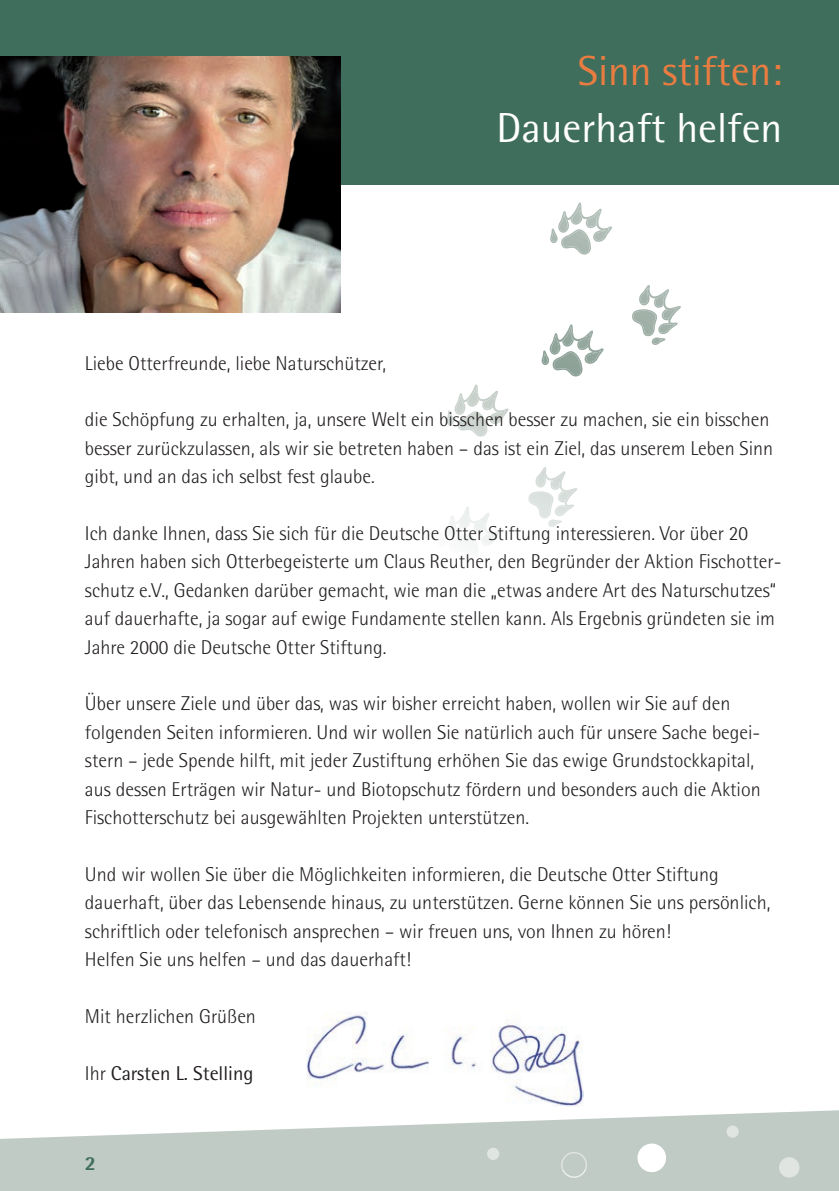
<style>
.page{position:relative;width:839px;height:1191px;background:#fff}
.page>*{position:absolute;margin:0;border:0;box-sizing:border-box;transform-origin:0 0}
.t1{font:42px "Rotis Semi Sans Std";color:#fff}
.t2{font:42px "Rotis Semi Sans Std";color:#e97d41}
.t3{font:300 20px/28.4px "Rotis Semi Sans Std";color:#231f20}
.t4{font:20px "Rotis Semi Sans Std";color:#231f20}
.t5{font:800 20px "Rotis Semi Sans Std";color:#3f6e5c}
.s1{font-weight:300}
</style>
<div class="page">
<div style="left:0;top:0;width:839px;height:185px;background:#3f6e5c"></div>
<svg style="left:0;top:1110px;width:839px;height:80px;fill:#c1cbc6"></svg>
<svg style="left:541px;top:324px;width:63px;height:52px"></svg>
<svg style="left:632px;top:285px;width:49px;height:60px"></svg>
<svg style="left:550px;top:202px;width:62px;height:52px"></svg>
<svg style="left:446px;top:506px;width:54px;height:41px"></svg>
<svg style="left:528px;top:467px;width:49px;height:60px"></svg>
<svg style="left:446px;top:384px;width:62px;height:52px"></svg>
<img style="left:306px;top:1011px;width:278px;height:95px">
<img style="left:0;top:57px;width:340px;height:255px">
<div style="left:726px;top:1125px;width:13px;height:12px;background:#e0e5e2;border-radius:50%"></div>
<div style="left:779px;top:1157px;width:20px;height:20px;background:#e0e5e2;border-radius:50%"></div>
<svg style="left:561px;top:1151px;width:26px;height:26px"></svg>
<div style="left:487px;top:1147px;width:12px;height:12px;background:#e0e5e2;border-radius:50%"></div>
<div style="left:637px;top:1143px;width:29px;height:29px;background:#fff;border-radius:50%"></div>
<p class="t3" style="left:85px;top:348px;width:303px">Liebe Otterfreunde, liebe Naturschützer,</p>
<h1 class="t2" style="left:578px;top:46px;width:206px">Sinn stiften:</h1>
<h1 class="t1" style="left:496px;top:103px;width:287px">Dauerhaft helfen</h1>
<p class="t3" style="left:85px;top:405px;width:690px">die Schöpfung zu erhalten, ja, unsere Welt ein bisschen besser zu machen, sie ein bisschen besser zurückzulassen, als wir sie betreten haben – das ist ein Ziel, das unserem Leben Sinn gibt, und an das ich selbst fest glaube.</p>
<p class="t3" style="left:85px;top:519px;width:698px">Ich danke Ihnen, dass Sie sich für die Deutsche Otter Stiftung interessieren. Vor über 20<br>Jahren haben sich Otterbegeisterte um Claus Reuther, den Begründer der Aktion Fischotter&shy;schutz e.V., Gedanken darüber gemacht, wie man die „etwas andere Art des Naturschutzes“ auf dauerhafte, ja sogar auf ewige Fundamente stellen kann. Als Ergebnis gründeten sie im Jahre 2000 die Deutsche Otter Stiftung.</p>
<p class="t3" style="left:85px;top:689px;width:677px">Über unsere Ziele und über das, was wir bisher erreicht haben, wollen wir Sie auf den folgenden Seiten informieren. Und wir wollen Sie natürlich auch für unsere Sache begei&shy;stern – jede Spende hilft, mit jeder Zustiftung erhöhen Sie das ewige Grundstockkapital, aus dessen Erträgen wir Natur- und Biotopschutz fördern und besonders auch die Aktion Fischotterschutz bei ausgewählten Projekten unterstützen.</p>
<p class="t3" style="left:85px;top:860px;width:687px">Und wir wollen Sie über die Möglichkeiten informieren, die Deutsche Otter Stiftung dauerhaft, über das Lebensende hinaus, zu unterstützen. Gerne können Sie uns persönlich, schriftlich oder telefonisch ansprechen – wir freuen uns, von Ihnen zu hören!<br>Helfen Sie uns helfen – und das dauerhaft!</p>
<p class="t3" style="left:85px;top:1002px;width:172px">Mit herzlichen Grüßen</p>
<p class="t4" style="left:85px;top:1061px;width:170px"><span class="s1">Ihr</span> Carsten L. Stelling</p>
<p class="t5" style="left:85px;top:1150px;width:13px">2</p>
</div>
